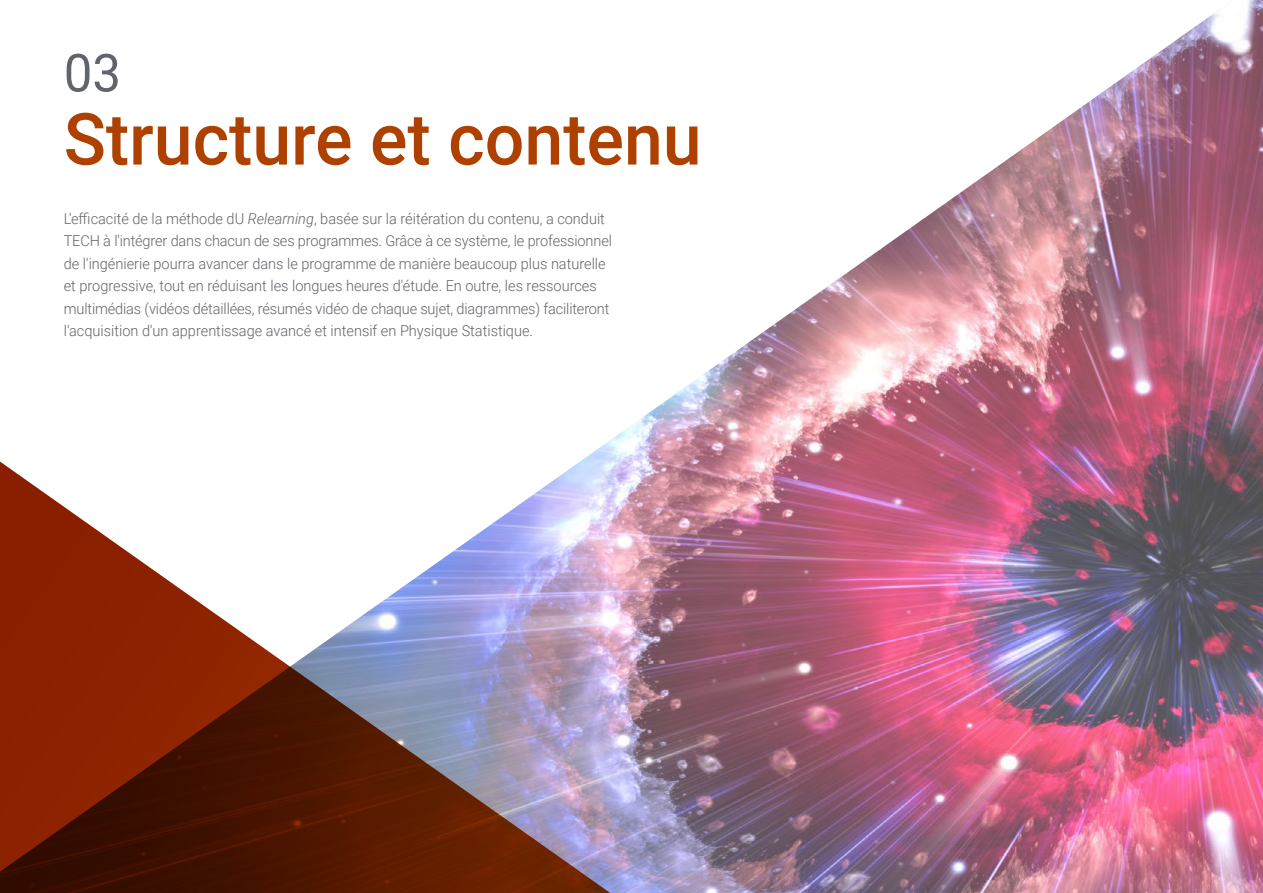
<style>
.page{position:relative;width:1263px;height:893px;background:#fff}
.page>*{position:absolute;margin:0;border:0;box-sizing:border-box;transform-origin:0 0}
.t1{font:500 72px "Roboto";color:#ae4000}
.t2{font:52.5px "Roboto";color:#61646a}
.t3{font:300 15px/22.5px "Roboto";color:#61646a}
.s1{font-style:italic}
</style>
<div class="page">
<img style="left:602px;top:0;width:661px;height:893px">
<svg style="left:0;top:446px;width:640px;height:447px"></svg>
<h2 class="t2" style="left:64px;top:36px;width:59px">03</h2>
<h1 class="t1" style="left:64px;top:89px;width:639px">Structure et contenu</h1>
<p class="t3" style="left:64px;top:207px;width:550px">L'efficacité de la méthode dU <span class="s1">Relearning</span>, basée sur la réitération du contenu, a conduit TECH à l'intégrer dans chacun de ses programmes. Grâce à ce système, le professionnel de l'ingénierie pourra avancer dans le programme de manière beaucoup plus naturelle et progressive, tout en réduisant les longues heures d'étude. En outre, les ressources multimédias (vidéos détaillées, résumés vidéo de chaque sujet, diagrammes) faciliteront l'acquisition d'un apprentissage avancé et intensif en Physique Statistique.</p>
</div>
